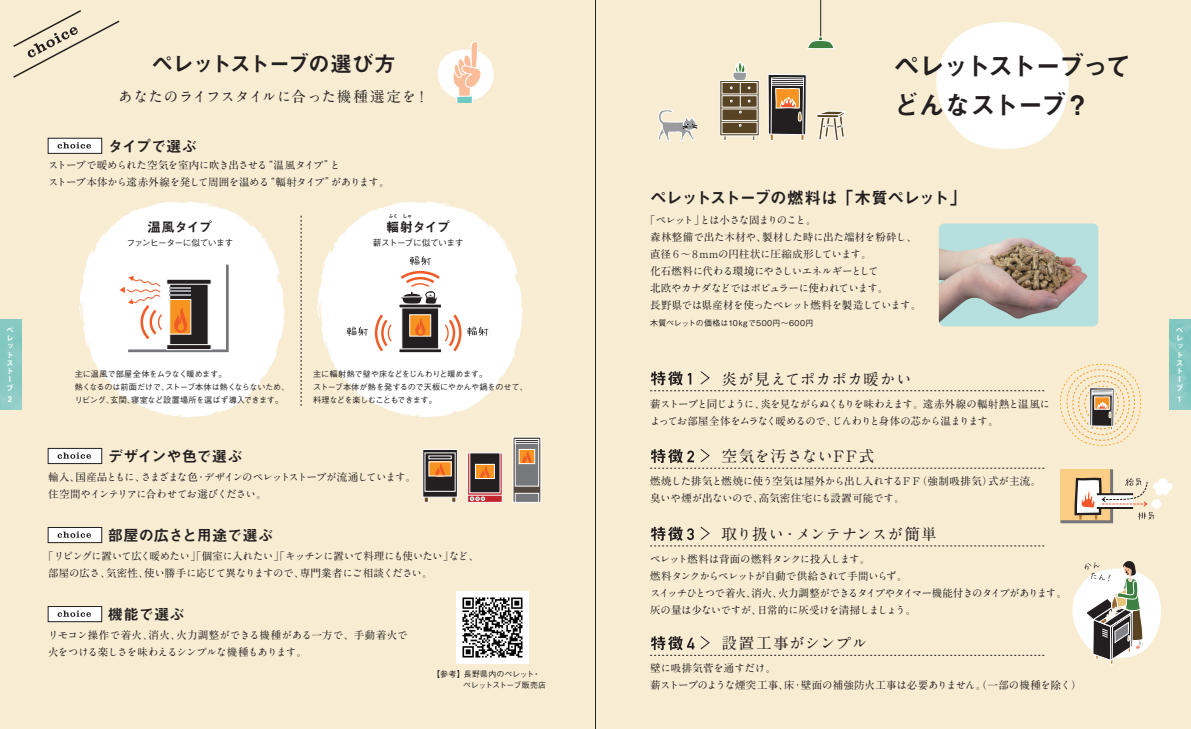
<style>
.page{position:relative;width:1191px;height:729px;background:#f8edd3}
.page>*{position:absolute;margin:0;border:0;box-sizing:border-box;transform-origin:0 0}
.t1{font:26.4px/39px "Midashi Go Pro MB31";letter-spacing:-.105em;color:#231f20}
.t2{font:21.8px "Midashi Go Pro MB31";letter-spacing:-.07em;color:#231f20}
.t3{font:16.6px "Midashi Go Pro MB31";letter-spacing:-.06em;color:#231f20}
.t4{font:700 15.6px "A1 Mincho Std";letter-spacing:.025em;color:#231f20}
.t5{font:700 15.6px "A1 Mincho Std";letter-spacing:-.005em;color:#231f20}
.t6{font:15.2px "Midashi Go Pro MB31";letter-spacing:.005em;color:#231f20}
.t7{font:700 14.6px "A1 Mincho Std";letter-spacing:.03em;color:#231f20}
.t8{font:13.2px "Midashi Go Pro MB31";letter-spacing:-.06em;color:#231f20}
.t9{font:700 10.5px/17px "A1 Mincho Std";letter-spacing:-.045em;color:#231f20}
.t10{font:700 10.5px/17px "A1 Mincho Std";letter-spacing:-.015em;color:#231f20}
.t11{font:700 10.5px/17px "A1 Mincho Std";letter-spacing:-.065em;color:#231f20}
.t12{font:700 10.5px/17px "A1 Mincho Std";letter-spacing:-.08em;color:#231f20}
.t13{font:700 10.5px/17px "A1 Mincho Std";letter-spacing:-.09em;color:#231f20}
.t14{font:700 10.5px/17px "A1 Mincho Std";letter-spacing:-.02em;color:#231f20}
.t15{font:500 8.8px "Gothic BBB Pro";letter-spacing:-.05em;color:#231f20}
.t16{font:500 8.1px/13.2px "Gothic BBB Pro";letter-spacing:-.03em;color:#231f20}
.t17{font:500 8px/11px "Gothic BBB Pro";letter-spacing:-.035em;color:#231f20}
.t18{font:500 8px "Gothic BBB Pro";letter-spacing:.04em;color:#231f20}
.t19{font:7.8px/8.2px "Midashi Go Pro MB31";color:#fff}
.t20{font:5px "Midashi Go Pro MB31";color:#231f20}
</style>
<div class="page">
<svg style="left:424px;top:497px;width:4px;height:5px"></svg>
<svg style="left:451px;top:497px;width:5px;height:5px"></svg>
<div style="left:1060px;top:469px;width:51px;height:52px;background:#fbcd85"></div>
<svg style="left:317px;top:201px;width:205px;height:217px;fill:#fff"></svg>
<svg style="left:360px;top:390px;width:2px;height:7px"></svg>
<svg style="left:79px;top:201px;width:205px;height:217px;fill:#fff"></svg>
<svg style="left:122px;top:390px;width:2px;height:7px"></svg>
<svg style="left:936px;top:22px;width:133px;height:127px"></svg>
<svg style="left:816px;top:111px;width:30px;height:30px"></svg>
<svg style="left:767px;top:74px;width:39px;height:67px;background:#897665"></svg>
<hr style="left:820px;top:0;width:1px;height:41px;background:#231f20">
<svg style="left:807px;top:36px;width:27px;height:13px"></svg>
<div style="left:723px;top:121px;width:3px;height:20px;border:1px solid #fff"></div>
<div style="left:752px;top:121px;width:3px;height:20px;border:1px solid #fff"></div>
<div style="left:719px;top:80px;width:40px;height:56px;background:#584424;border:1px solid #fff"></div>
<div style="left:721px;top:109px;width:36px;height:12px;border:1px solid #fff"></div>
<div style="left:721px;top:122px;width:36px;height:12px;border:1px solid #fff"></div>
<div style="left:721px;top:82px;width:36px;height:12px;border:1px solid #fff"></div>
<div style="left:721px;top:95px;width:36px;height:12px;border:1px solid #fff"></div>
<svg style="left:729px;top:61px;width:21px;height:53px"></svg>
<svg style="left:650px;top:371px;width:395px;height:20px"></svg>
<svg style="left:650px;top:449px;width:395px;height:20px"></svg>
<svg style="left:650px;top:526px;width:395px;height:20px"></svg>
<svg style="left:650px;top:636px;width:395px;height:20px"></svg>
<svg style="left:1059px;top:363px;width:83px;height:83px"></svg>
<hr style="left:1110px;top:469px;width:3px;height:26px;background:#757679">
<svg style="left:1072px;top:561px;width:89px;height:104px"></svg>
<svg style="left:1060px;top:477px;width:112px;height:47px"></svg>
<div style="left:401px;top:304px;width:38px;height:45px;background:#231f20;border:1px solid #fff"></div>
<svg style="left:399px;top:305px;width:42px;height:3px"></svg>
<svg style="left:399px;top:348px;width:42px;height:5px"></svg>
<div style="left:409px;top:314px;width:22px;height:22px;background:#f79321;border:1px solid #fff"></div>
<svg style="left:415px;top:318px;width:10px;height:18px"></svg>
<svg style="left:422px;top:449px;width:36px;height:48px"></svg>
<svg style="left:425px;top:452px;width:30px;height:39px"></svg>
<div style="left:429px;top:462px;width:22px;height:14px;background:#f79321"></div>
<svg style="left:435px;top:463px;width:10px;height:11px"></svg>
<svg style="left:429px;top:455px;width:22px;height:4px"></svg>
<svg style="left:119px;top:262px;width:111px;height:91px;background:#d1c4bc"></svg>
<svg style="left:398px;top:256px;width:44px;height:49px;background:#ded0cb"></svg>
<svg style="left:347px;top:312px;width:46px;height:42px;background:#f6e8e3"></svg>
<svg style="left:443px;top:312px;width:45px;height:42px;background:#f6e7e2"></svg>
<svg style="left:425px;top:450px;width:30px;height:1px"></svg>
<svg style="left:513px;top:437px;width:28px;height:65px"></svg>
<div style="left:515px;top:493px;width:24px;height:9px;background:#76787b;border:1px solid #fff"></div>
<div style="left:515px;top:439px;width:24px;height:47px;background:#76787b;border:1px solid #fff"></div>
<svg style="left:515px;top:439px;width:24px;height:4px"></svg>
<svg style="left:515px;top:441px;width:23px;height:1px"></svg>
<div style="left:519px;top:449px;width:16px;height:14px;background:#f79321"></div>
<svg style="left:522px;top:451px;width:9px;height:11px"></svg>
<div style="left:519px;top:449px;width:16px;height:15px;border:1px solid #fff"></div>
<svg style="left:467px;top:452px;width:35px;height:50px"></svg>
<hr style="left:467px;top:495px;width:35px;height:1px;background:#fff">
<div style="left:469px;top:452px;width:31px;height:41px;background:#231f20"></div>
<div style="left:475px;top:464px;width:19px;height:14px;background:#f79321"></div>
<svg style="left:480px;top:466px;width:9px;height:10px"></svg>
<div style="left:475px;top:464px;width:19px;height:14px;border:1px solid #fff"></div>
<svg style="left:470px;top:497px;width:15px;height:3px"></svg>
<img style="left:456px;top:591px;width:72px;height:72px">
<svg style="left:301px;top:216px;width:1px;height:190px"></svg>
<svg style="left:437px;top:41px;width:57px;height:62px"></svg>
<svg style="left:658px;top:109px;width:40px;height:33px"></svg>
<div style="left:48px;top:138px;width:54px;height:16px;background:#fff;border:1px solid #231f20"></div>
<svg style="left:58px;top:142px;width:33px;height:6px"></svg>
<div style="left:48px;top:448px;width:54px;height:16px;background:#fff;border:1px solid #231f20"></div>
<svg style="left:58px;top:452px;width:33px;height:6px"></svg>
<div style="left:48px;top:527px;width:54px;height:16px;background:#fff;border:1px solid #231f20"></div>
<svg style="left:58px;top:531px;width:33px;height:6px"></svg>
<div style="left:48px;top:606px;width:54px;height:16px;background:#fff;border:1px solid #231f20"></div>
<svg style="left:58px;top:610px;width:33px;height:6px"></svg>
<svg style="left:13px;top:10px;width:107px;height:68px"></svg>
<div style="left:939px;top:223px;width:159px;height:103px;background:#b5e0dd"></div>
<img style="left:939px;top:237px;width:148px;height:85px">
<div style="left:1169px;top:319px;width:22px;height:91px;background:linear-gradient(to right,#89cac4,#82c7c1)"></div>
<div style="left:0;top:319px;width:22px;height:91px;background:linear-gradient(to right,#88cac4,#8bcbc5)"></div>
<hr style="left:595px;top:0;width:1px;height:729px;background:#231f20">
<p class="t19" style="left:6px;top:325px;width:9px">ペレットストーブ</p>
<p class="t19" style="left:8px;top:394px;width:6px">2</p>
<h2 class="t2" style="left:152px;top:46px;width:246px">ペレットストーブの選び方</h2>
<h3 class="t7" style="left:118px;top:84px;width:312px">あなたのライフスタイルに合った機種選定を！</h3>
<h3 class="t6" style="left:108px;top:134px;width:91px">タイプで選ぶ</h3>
<p class="t9" style="left:48px;top:155px;width:343px">ストーブで暖められた空気を室内に吹き出させる“温風タイプ”と<br>ストーブ本体から遠赤外線を発して周囲を温める“輻射タイプ”があります。</p>
<p class="t8" style="left:147px;top:216px;width:66px">温風タイプ</p>
<p class="t15" style="left:126px;top:235px;width:108px">ファンヒーターに似ています</p>
<p class="t20" style="left:388px;top:212px;width:25px">ふく しゃ</p>
<p class="t8" style="left:386px;top:216px;width:65px">輻射タイプ</p>
<p class="t15" style="left:373px;top:235px;width:92px">薪ストーブに似ています</p>
<p class="t16" style="left:75px;top:366px;width:216px">主に温風で部屋全体をムラなく暖めます。<br>熱くなるのは前面だけで、ストーブ本体は熱くならないため、リビング、玄関、寝室など設置場所を選ばず導入できます。</p>
<p class="t16" style="left:313px;top:366px;width:216px">主に輻射熱で壁や床などをじんわりと暖めます。<br>ストーブ本体が熱を発するので天板にやかんや鍋をのせて、料理などを楽しむこともできます。</p>
<h3 class="t6" style="left:108px;top:444px;width:136px">デザインや色で選ぶ</h3>
<p class="t13" style="left:48px;top:466px;width:370px">輸入、国産品ともに、さまざまな色・デザインのペレットストーブが流通しています。住空間やインテリアに合わせてお選びください。</p>
<h3 class="t6" style="left:108px;top:523px;width:167px">部屋の広さと用途で選ぶ</h3>
<p class="t9" style="left:48px;top:545px;width:433px;text-indent:-5px">「リビングに置いて広く暖めたい」「個室に入れたい」「キッチンに置いて料理にも使いたい」など、部屋の広さ、気密性、使い勝手に応じて異なりますので、専門業者にご相談ください。</p>
<h3 class="t6" style="left:108px;top:602px;width:78px">機能で選ぶ</h3>
<p class="t14" style="left:48px;top:624px;width:361px">リモコン操作で着火、消火、火力調整ができる機種がある一方で、手動着火で火をつける楽しさを味わえるシンプルな機種もあります。</p>
<p class="t17" style="left:436px;top:667px;width:112px;text-indent:-4px">【参考】長野県内のペレット・　　　 ペレットストーブ販売店</p>
<h1 class="t1" style="left:893px;top:43px;width:239px">ペレットストーブってどんなストーブ？</h1>
<h3 class="t3" style="left:650px;top:184px;width:318px">ペレットストーブの燃料は 「木質ペレット」</h3>
<p class="t9" style="left:650px;top:210px;width:273px;text-indent:-5px">「ペレット」とは小さな固まりのこと。<br>森林整備で出た木材や、製材した時に出た端材を粉砕し、直径６～８mmの円柱状に圧縮成形しています。<br>化石燃料に代わる環境にやさしいエネルギーとして<br>北欧やカナダなどではポピュラーに使われています。<br>長野県では県産材を使ったペレット燃料を製造しています。</p>
<p class="t18" style="left:650px;top:316px;width:165px">木質ペレットの価格は10kgで500円～600円</p>
<h3 class="t4" style="left:721px;top:366px;width:192px">炎が見えてポカポカ暖かい</h3>
<p class="t12" style="left:650px;top:393px;width:401px">薪ストーブと同じように、炎を見ながらぬくもりを味わえます。遠赤外線の輻射熱と温風によってお部屋全体をムラなく暖めるので、じんわりと身体の芯から温まります。</p>
<h3 class="t4" style="left:721px;top:443px;width:155px">空気を汚さないFF式</h3>
<p class="t10" style="left:650px;top:471px;width:393px">燃焼した排気と燃焼に使う空気は屋外から出し入れするＦＦ（強制吸排気）式が主流。臭いや煙が出ないので、高気密住宅にも設置可能です。</p>
<h3 class="t5" style="left:721px;top:521px;width:217px">取り扱い・メンテナンスが簡単</h3>
<p class="t11" style="left:650px;top:549px;width:418px">ペレット燃料は背面の燃料タンクに投入します。<br>燃料タンクからペレットが自動で供給されて手間いらず。<br>スイッチひとつで着火、消火、火力調整ができるタイプやタイマー機能付きのタイプがあります。灰の量は少ないですが、日常的に灰受けを清掃しましょう。</p>
<h3 class="t4" style="left:721px;top:630px;width:147px">設置工事がシンプル</h3>
<p class="t10" style="left:650px;top:658px;width:433px">壁に吸排気菅を通すだけ。<br>薪ストーブのような煙突工事、床・壁面の補強防火工事は必要ありません。（一部の機種を除く）</p>
<p class="t19" style="left:1175px;top:325px;width:9px">ペレットストーブ</p>
<p class="t19" style="left:1177px;top:394px;width:6px">1</p>
</div>
